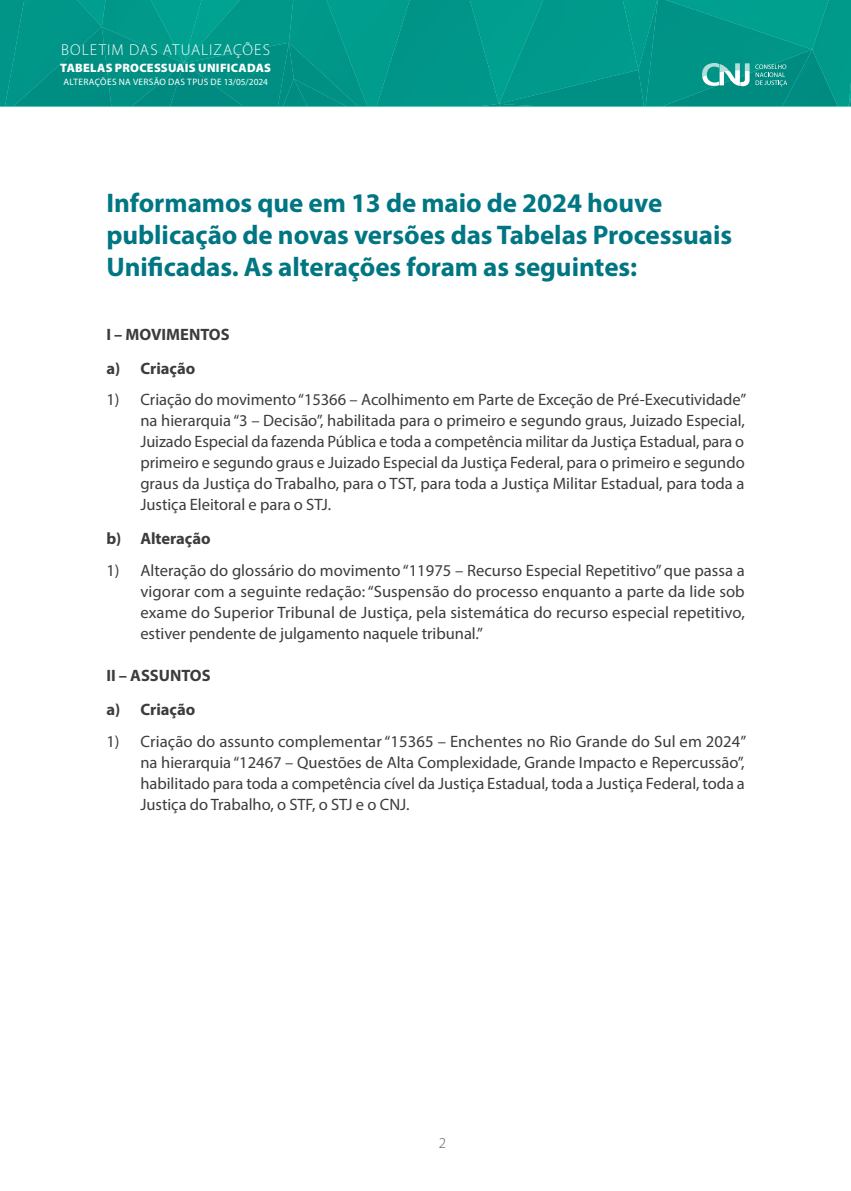
<style>
.page{position:relative;width:851px;height:1191px;background:#fff}
.page>*{position:absolute;margin:0;border:0;box-sizing:border-box;transform-origin:0 0}
.TT{font:700 27px/32.4px "Myriad Pro";color:#007683}
.t1{font:16.5px/21px "Myriad Pro";color:#3c3c3b;text-align:justify}
.t2{font:700 16.5px "Myriad Pro";color:#3c3c3b}
.t3{font:300 15.75px "Myriad Pro";letter-spacing:.065em;color:#fff}
.t4{font:300 15px "Myriad Pro";color:#575756}
.t5{font:900 12.15px "Myriad Pro";letter-spacing:.025em;color:#fff}
.t6{font:9.3px "Myriad Pro";letter-spacing:.03em;color:#fff}
</style>
<div class="page">
<svg style="left:0;top:0;width:850px;height:106px;background:#029789"></svg>
<p class="t3" style="left:61px;top:40px;width:210px">BOLETIM DAS ATUALIZAÇÕES</p>
<p class="t5" style="left:60px;top:59px;width:212px">TABELAS PROCESSUAIS UNIFICADAS</p>
<p class="t6" style="left:63px;top:76px;width:206px">ALTERAÇÕES NA VERSÃO DAS TPUS DE 13/05/2024</p>
<p class="TT" style="left:106px;top:185px;width:627px">Informamos que em 13 de maio de 2024 houve publicação de novas versões das Tabelas Processuais<br>Unificadas. As alterações foram as seguintes:</p>
<p class="t2" style="left:106px;top:324px;width:125px">I – MOVIMENTOS</p>
<p class="t2" style="left:106px;top:357px;width:90px">a) Criação</p>
<p class="t1" style="left:140px;top:389px;width:607px;text-align:left;text-indent:-34px">1) Criação do movimento “15366 – Acolhimento em Parte de Exceção de Pré-Executividade” na hierarquia “3 – Decisão”, habilitada para o primeiro e segundo graus, Juizado Especial, Juizado Especial da fazenda Pública e toda a competência militar da Justiça Estadual, para o primeiro e segundo graus e Juizado Especial da Justiça Federal, para o primeiro e segundo graus da Justiça do Trabalho, para o TST, para toda a Justiça Militar Estadual, para toda a Justiça Eleitoral e para o STJ.</p>
<p class="t2" style="left:106px;top:528px;width:106px">b) Alteração</p>
<p class="t1" style="left:140px;top:559px;width:605px;text-indent:-34px">1) Alteração do glossário do movimento “11975 – Recurso Especial Repetitivo” que passa a vigorar com a seguinte redação: “Suspensão do processo enquanto a parte da lide sob exame do Superior Tribunal de Justiça, pela sistemática do recurso especial repetitivo, estiver pendente de julgamento naquele tribunal.”</p>
<p class="t2" style="left:106px;top:665px;width:106px">II – ASSUNTOS</p>
<p class="t2" style="left:106px;top:698px;width:90px">a) Criação</p>
<p class="t1" style="left:140px;top:730px;width:607px;text-indent:-34px">1) Criação do assunto complementar “15365 – Enchentes no Rio Grande do Sul em 2024” na hierarquia “12467 – Questões de Alta Complexidade, Grande Impacto e Repercussão”, habilitado para toda a competência cível da Justiça Estadual, toda a Justiça Federal, toda a Justiça do Trabalho, o STF, o STJ e o CNJ.</p>
<p class="t4" style="left:439px;top:1134px;width:9px">2</p>
</div>
